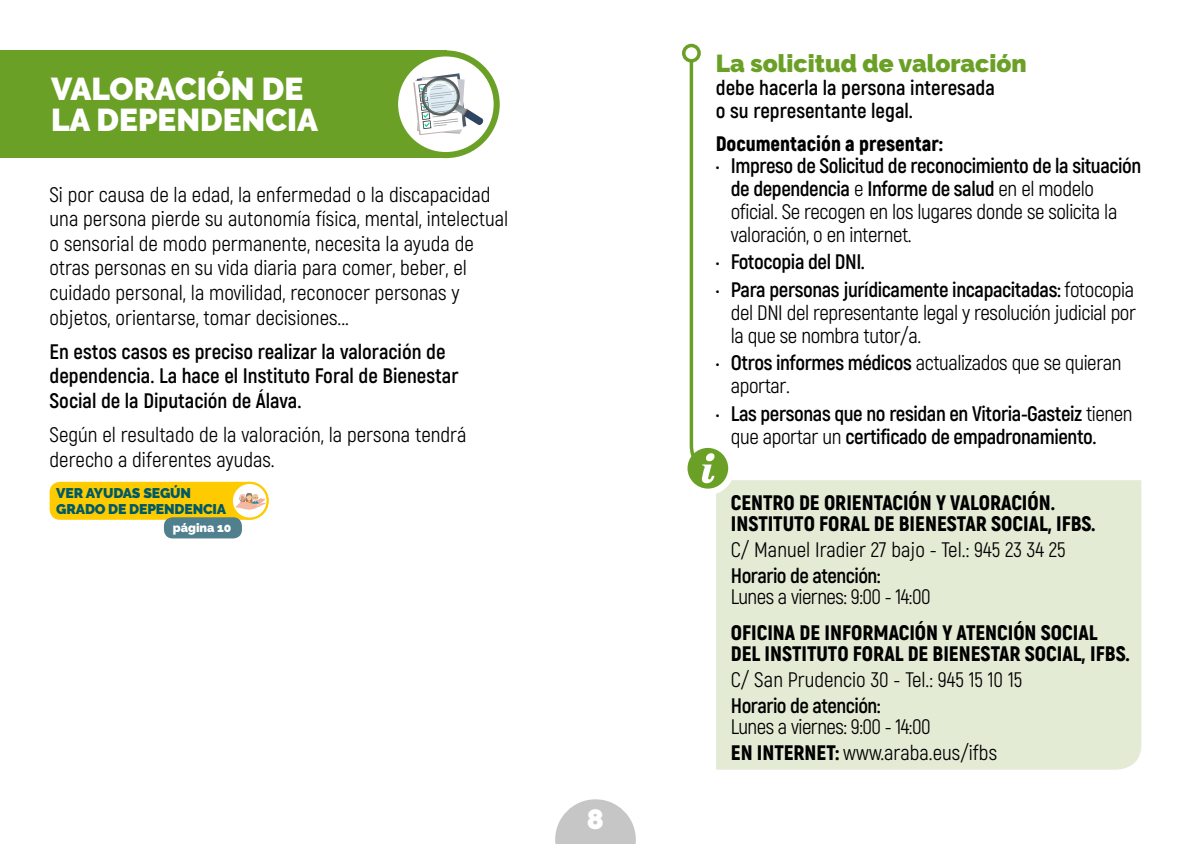
<style>
.page{position:relative;width:1191px;height:844px;background:#fff}
.page>*{position:absolute;margin:0;border:0;box-sizing:border-box;transform-origin:0 0}
.t1{font:900 31.5px/31.5px "Raleway";color:#fff}
.t2{font:900 28px "Raleway";color:#fff}
.t3{font:900 24.5px "Raleway";color:#6ba027}
.t4{font:21px/24.5px "Akrobat";color:#000}
.t5{font:21px/22.8px "Akrobat";letter-spacing:-.02em;color:#000}
.t6{font:700 21px/24.5px "Akrobat";color:#000}
.t7{font:900 21px/21px "Akrobat";color:#000}
.t8{font:700 21px/22.8px "Akrobat";letter-spacing:-.02em;color:#000}
.t9{font:21px/25.9px "Akrobat";letter-spacing:-.025em;color:#000}
.t10{font:700 21px "Akrobat";letter-spacing:-.025em;color:#000}
.t11{font:900 14px/15.8px "Raleway";letter-spacing:-.01em;color:#005967}
.t12{font:900 12.25px "Raleway";color:#fff}
.s1{font-weight:700}
.s2{font-weight:400}
.s3{font-weight:900}
</style>
<div class="page">
<svg style="left:555px;top:799px;width:81px;height:44px"></svg>
<div style="left:716px;top:480px;width:425px;height:289px;background:#e3ebd5"></div>
<svg style="left:684px;top:444px;width:47px;height:47px"></svg>
<div style="left:681px;top:441px;width:53px;height:54px;border:6px solid #fff;border-radius:50%"></div>
<svg style="left:688px;top:63px;width:26px;height:420px"></svg>
<div style="left:682px;top:44px;width:19px;height:19px;border:4px solid #6ba027;border-radius:50%"></div>
<div style="left:164px;top:517px;width:78px;height:21px;background:#507f8d;border-radius:9px"></div>
<svg style="left:50px;top:481px;width:219px;height:38px;background:#f9ce23"></svg>
<div style="left:231px;top:481px;width:38px;height:38px;border:2px solid #fdcb00;border-radius:50%"></div>
<div style="left:0;top:50px;width:446px;height:108px;background:#6ba027"></div>
<svg style="left:395px;top:53px;width:102px;height:102px;fill:#fff"></svg>
<svg style="left:413px;top:73px;width:70px;height:62px"></svg>
<div style="left:392px;top:50px;width:108px;height:108px;border:6px solid #6ba027;border-radius:50%"></div>
<h1 class="t1" style="left:51px;top:73px;width:268px">VALORACIÓN DE<br>LA DEPENDENCIA</h1>
<p class="t4" style="left:50px;top:182px;width:460px">Si por causa de la edad, la enfermedad o la discapacidad una persona pierde su autonomía física, mental, intelectual o sensorial de modo permanente, necesita la ayuda de otras personas en su vida diaria para comer, beber, el cuidado personal, la movilidad, reconocer personas y objetos, orientarse, tomar decisiones...</p>
<p class="t6" style="left:50px;top:339px;width:410px">En estos casos es preciso realizar la valoración de dependencia. La hace el Instituto Foral de Bienestar<br>Social de la Diputación de Álava.</p>
<p class="t4" style="left:50px;top:423px;width:418px">Según el resultado de la valoración, la persona tendrá derecho a diferentes ayudas.</p>
<p class="t11" style="left:56px;top:485px;width:171px">VER AYUDAS SEGÚN<br>GRADO DE DEPENDENCIA</p>
<p class="t12" style="left:173px;top:520px;width:60px">página 10</p>
<h2 class="t2" style="left:587px;top:802px;width:19px">8</h2>
<p class="t3" style="left:716px;top:49px;width:312px">La solicitud de valoración</p>
<p class="t6" style="left:716px;top:76px;width:280px;line-height:22.8px">debe hacerla la persona interesada o su representante legal.</p>
<p class="t7" style="left:716px;top:132px;width:228px">Documentación a presentar:</p>
<p class="t5" style="left:731px;top:154px;width:412px;text-indent:-15px">• <span class="s1">Impreso de Solicitud de reconocimiento de la situación de dependencia</span> e <span class="s1">Informe de salud</span> en el modelo oficial. Se recogen en los lugares donde se solicita la valoración, o en internet.</p>
<p class="t8" style="left:716px;top:250px;width:151px"><span class="s2">•</span> Fotocopia del DNI.</p>
<p class="t4" style="left:731px;top:278px;width:407px;line-height:22.8px;text-align:justify;text-indent:-15px">• <span class="s1">Para personas jurídicamente incapacitadas:</span> fotocopia del DNI del representante legal y resolución judicial por la que se nombra tutor/a.</p>
<p class="t5" style="left:731px;top:351px;width:392px;text-indent:-15px">• <span class="s1">Otros informes médicos</span> actualizados que se quieran aportar.</p>
<p class="t8" style="left:731px;top:402px;width:403px;text-indent:-15px"><span class="s2">•</span> Las personas que no residan en Vitoria-Gasteiz <span class="s2">tienen que aportar un</span> certificado de empadronamiento.</p>
<p class="t7" style="left:731px;top:491px;width:366px">CENTRO DE ORIENTACIÓN Y VALORACIÓN.<br>INSTITUTO FORAL DE BIENESTAR SOCIAL, IFBS.</p>
<p class="t4" style="left:731px;top:537px;width:336px">C/ Manuel Iradier 27 bajo - Tel.: 945 23 34 25</p>
<p class="t10" style="left:731px;top:562px;width:151px">Horario de atención:</p>
<p class="t9" style="left:731px;top:583px;width:201px">Lunes a viernes: 9:00 - 14:00</p>
<p class="t7" style="left:731px;top:621px;width:400px">OFICINA DE INFORMACIÓN Y ATENCIÓN SOCIAL<br>DEL INSTITUTO FORAL DE BIENESTAR SOCIAL, IFBS.</p>
<p class="t4" style="left:731px;top:667px;width:293px">C/ San Prudencio 30 - Tel.: 945 15 10 15</p>
<p class="t10" style="left:731px;top:692px;width:151px">Horario de atención:</p>
<p class="t9" style="left:731px;top:713px;width:268px">Lunes a viernes: 9:00 - 14:00<br><span class="s3">EN INTERNET:</span> www.araba.eus/ifbs</p>
</div>
